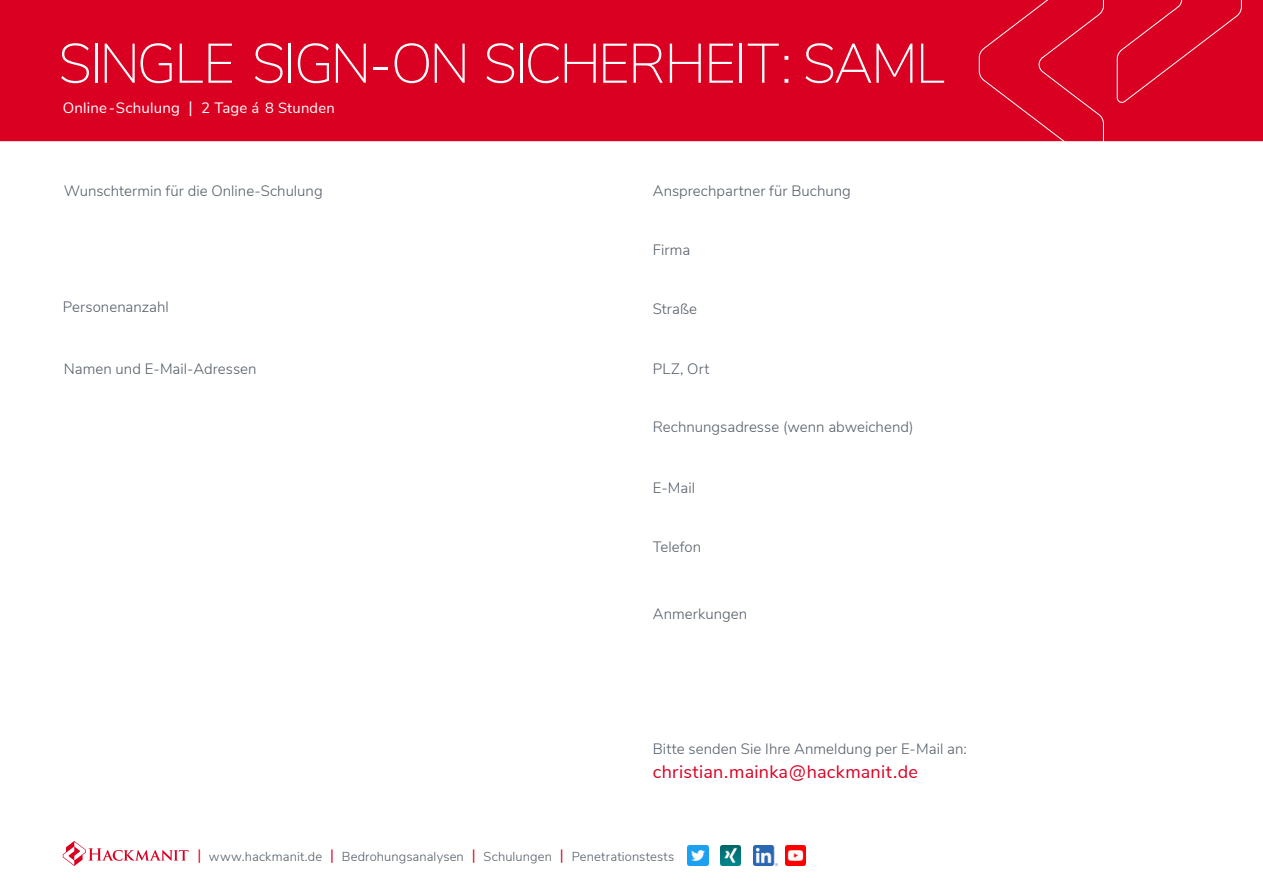
<style>
.page{position:relative;width:1263px;height:893px;background:#fff}
.page>*{position:absolute;margin:0;border:0;box-sizing:border-box;transform-origin:0 0}
.t1{font:200 55.5px "Nunito Sans";letter-spacing:-.04em;color:#fff}
.t2{font:18px "Nunito Sans";letter-spacing:.015em;color:#d90022}
.t3{font:300 15px "Nunito Sans";color:#535d68}
.t4{font:15px "Nunito Sans";letter-spacing:.015em;color:#fff}
.t5{font:300 12.9px "Nunito Sans";letter-spacing:.01em;color:#535d68}
.s1{font-size:16.5px}
.s2{font-size:14.7px}
.s3{font-weight:400;font-size:15px;color:#d90022}
</style>
<div class="page">
<div style="left:0;top:0;width:1263px;height:141px;background:#d90022"></div>
<div style="left:978px;top:0;width:126px;height:141px;background:#d90022"></div>
<div style="left:1116px;top:0;width:126px;height:103px;background:#d90022"></div>
<img style="left:753px;top:845px;width:24px;height:21px">
<img style="left:688px;top:845px;width:20px;height:21px">
<img style="left:720px;top:845px;width:21px;height:21px">
<img style="left:785px;top:845px;width:21px;height:21px">
<svg style="left:63px;top:841px;width:126px;height:25px"></svg>
<h1 class="t1" style="left:58px;top:23px;width:888px">SINGLE SIGN-ON SICHERHEIT: SAML</h1>
<p class="t4" style="left:63px;top:96px;width:273px">Online-Schulung <span class="s1">|</span> 2 Tage <span class="s2">á 8 Stunden</span></p>
<p class="t3" style="left:64px;top:180px;width:260px">Wunschtermin für die Online-Schulung</p>
<p class="t3" style="left:653px;top:180px;width:200px">Ansprechpartner für Buchung</p>
<p class="t3" style="left:63px;top:296px;width:108px">Personenanzahl</p>
<p class="t3" style="left:64px;top:358px;width:194px">Namen und E-Mail-Adressen</p>
<p class="t3" style="left:653px;top:239px;width:39px">Firma</p>
<p class="t3" style="left:653px;top:298px;width:46px">Straße</p>
<p class="t3" style="left:653px;top:358px;width:58px">PLZ, Ort</p>
<p class="t3" style="left:653px;top:416px;width:262px">Rechnungsadresse (wenn abweichend)</p>
<p class="t3" style="left:653px;top:477px;width:44px">E-Mail</p>
<p class="t3" style="left:653px;top:536px;width:50px">Telefon</p>
<p class="t3" style="left:653px;top:603px;width:96px">Anmerkungen</p>
<p class="t3" style="left:653px;top:738px;width:315px">Bitte senden Sie Ihre Anmeldung per E-Mail an:</p>
<p class="t2" style="left:653px;top:759px;width:267px">christian.mainka@hackmanit.de</p>
<p class="t5" style="left:197px;top:847px;width:478px"><span class="s3">|</span> www.hackmanit.de <span class="s3">|</span> Bedrohungsanalysen <span class="s3">|</span> Schulungen <span class="s3">|</span> Penetrationstests</p>
</div>
